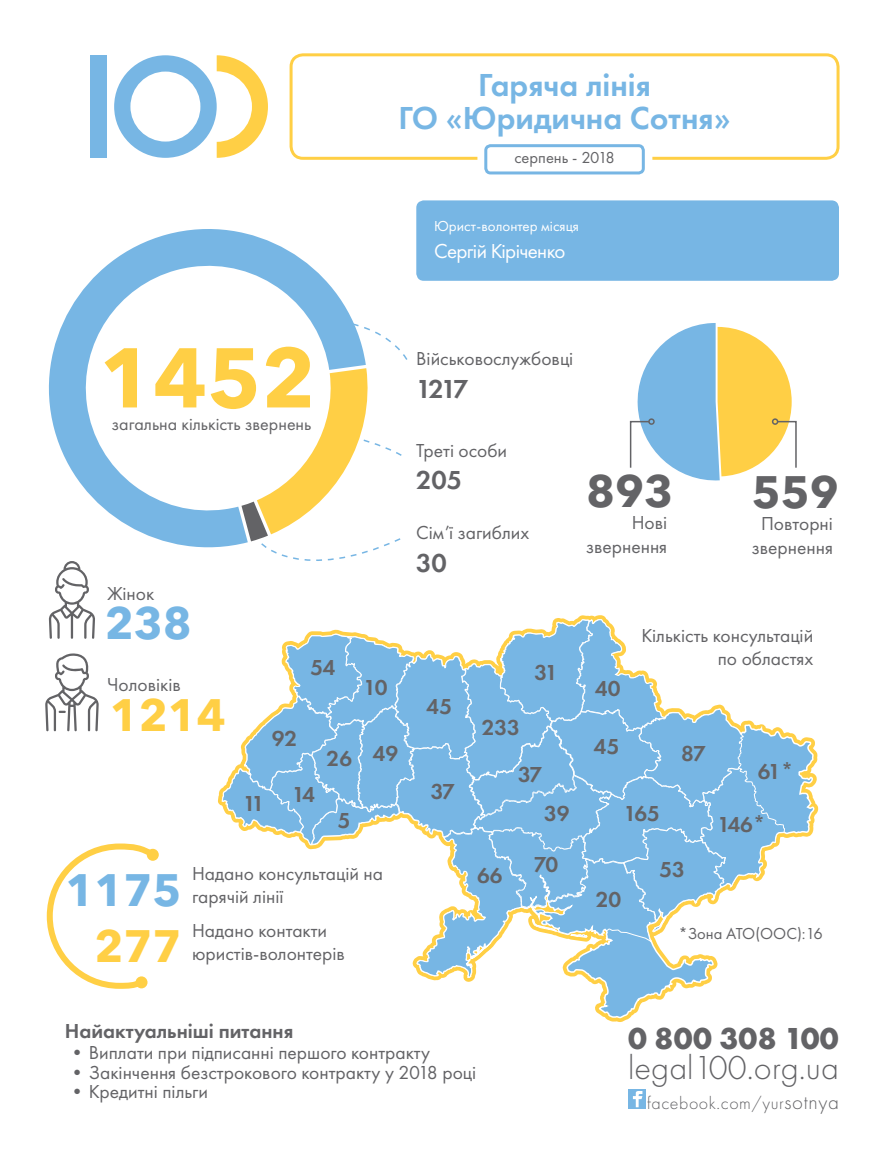
<style>
.page{position:relative;width:893px;height:1170px;background:#fff}
.page>*{position:absolute;margin:0;border:0;box-sizing:border-box;transform-origin:0 0}
.t1{font:700 83.7px "Avenir Next Cyr W00";color:#ffcf45}
.t2{font:700 45px "Avenir Next Cyr W00";color:#77b6e4}
.t3{font:700 45px "Avenir Next Cyr W00";color:#ffcf45}
.t4{font:700 45px "Avenir Next Cyr W00";color:#636366}
.t5{font:300 34.5px "Futura PT";letter-spacing:.005em;color:#636366}
.t6{font:600 33px "Futura PT";color:#77b6e4}
.t7{font:700 31.5px "Futura New";letter-spacing:.01em;color:#636366}
.t8{font:600 27px "Futura PT";letter-spacing:-.05em;color:#636366}
.t9{font:600 22.5px "Futura PT";letter-spacing:-.005em;color:#636366}
.t10{font:600 21px "Futura PT";color:#636366}
.t11{font:21px "Futura New";letter-spacing:-.03em;color:#fff}
.t12{font:19.5px/23.4px "Futura New";color:#636366}
.t13{font:18px "Futura New";color:#636366}
.t14{font:300 18px "Futura PT";letter-spacing:.03em;color:#636366}
.t15{font:16.5px "Futura New";color:#636366}
.t16{font:15px "Futura New";color:#fff}
.s1{font-size:21px}
</style>
<div class="page">
<div style="left:416px;top:200px;width:423px;height:81px;background:#77b6e4;border-radius:8px"></div>
<div style="left:290px;top:53px;width:549px;height:107px;border:3px solid #ffcf45;border-radius:12px"></div>
<svg style="left:366px;top:327px;width:42px;height:33px"></svg>
<div style="left:484px;top:144px;width:161px;height:30px;border:3px solid #77b6e4;border-radius:5px"></div>
<svg style="left:48px;top:229px;width:318px;height:319px"></svg>
<svg style="left:241px;top:368px;width:161px;height:193px"></svg>
<svg style="left:221px;top:732px;width:594px;height:287px"></svg>
<svg style="left:222px;top:617px;width:563px;height:363px"></svg>
<div style="left:628px;top:1090px;width:18px;height:19px;background:#77b6e4"></div>
<svg style="left:633px;top:1091px;width:9px;height:16px"></svg>
<div style="left:91px;top:55px;width:16px;height:103px;background:#77b6e4"></div>
<svg style="left:114px;top:55px;width:154px;height:103px"></svg>
<svg style="left:629px;top:323px;width:168px;height:158px"></svg>
<div style="left:772px;top:418px;width:6px;height:7px;border:2px solid #636366;border-radius:50%"></div>
<svg style="left:46px;top:843px;width:113px;height:146px"></svg>
<div style="left:147px;top:849px;width:12px;height:12px;background:#ffcf45;border-radius:50%"></div>
<div style="left:136px;top:976px;width:12px;height:12px;background:#ffcf45;border-radius:50%"></div>
<svg style="left:49px;top:561px;width:46px;height:78px"></svg>
<svg style="left:45px;top:653px;width:54px;height:78px"></svg>
<p class="t6" style="left:478px;top:64px;width:174px">Гаряча лінія</p>
<p class="t6" style="left:398px;top:97px;width:334px">ГО «Юридична Сотня»</p>
<p class="t15" style="left:514px;top:148px;width:102px">серпень - 2018</p>
<p class="t16" style="left:434px;top:217px;width:146px">Юрист-волонтер місяця</p>
<p class="t11" style="left:434px;top:239px;width:133px">Сергій Кіріченко</p>
<p class="t1" style="left:99px;top:327px;width:218px">1452</p>
<p class="t13" style="left:112px;top:414px;width:201px">загальна кількість звернень</p>
<p class="t12" style="left:107px;top:582px;width:49px">Жінок</p>
<p class="t2" style="left:105px;top:595px;width:89px">238</p>
<p class="t12" style="left:107px;top:673px;width:75px">Чоловіків</p>
<p class="t3" style="left:110px;top:688px;width:118px">1214</p>
<p class="t9" style="left:310px;top:653px;width:26px">54</p>
<p class="t9" style="left:272px;top:724px;width:27px">92</p>
<p class="t9" style="left:243px;top:789px;width:23px">11</p>
<p class="t9" style="left:292px;top:780px;width:24px">14</p>
<p class="t9" style="left:327px;top:744px;width:27px">26</p>
<p class="t9" style="left:338px;top:806px;width:14px">5</p>
<p class="t9" style="left:364px;top:673px;width:25px">10</p>
<p class="t9" style="left:373px;top:739px;width:27px">49</p>
<p class="t2" style="left:65px;top:863px;width:118px">1175</p>
<p class="t3" style="left:94px;top:918px;width:89px">277</p>
<p class="t12" style="left:192px;top:862px;width:193px">Надано консультацій на гарячій лінії</p>
<p class="t12" style="left:192px;top:919px;width:154px">Надано контакти юристів-волонтерів</p>
<p class="t12" style="left:416px;top:347px;width:159px">Військовослужбовці</p>
<p class="t8" style="left:416px;top:372px;width:54px">1217</p>
<p class="t12" style="left:416px;top:438px;width:92px">Треті особи</p>
<p class="t8" style="left:416px;top:463px;width:48px">205</p>
<p class="t12" style="left:416px;top:521px;width:115px">Сім’ї загиблих</p>
<p class="t8" style="left:416px;top:546px;width:32px">30</p>
<p class="t4" style="left:586px;top:463px;width:89px">893</p>
<p class="t12" style="left:632px;top:511px;width:37px">Нові</p>
<p class="t12" style="left:586px;top:535px;width:83px">звернення</p>
<p class="t4" style="left:752px;top:464px;width:89px">559</p>
<p class="t12" style="left:761px;top:512px;width:73px">Повторні</p>
<p class="t12" style="left:751px;top:535px;width:83px">звернення</p>
<p class="t9" style="left:426px;top:693px;width:28px">45</p>
<p class="t9" style="left:431px;top:778px;width:26px">37</p>
<p class="t9" style="left:482px;top:713px;width:40px">233</p>
<p class="t9" style="left:534px;top:659px;width:25px">31</p>
<p class="t9" style="left:518px;top:761px;width:26px">37</p>
<p class="t9" style="left:544px;top:800px;width:27px">39</p>
<p class="t9" style="left:595px;top:674px;width:27px">40</p>
<p class="t12" style="left:641px;top:623px;width:173px;text-align:right">Кількість консультацій по областях</p>
<p class="t9" style="left:593px;top:733px;width:28px">45</p>
<p class="t9" style="left:624px;top:800px;width:38px">165</p>
<p class="t9" style="left:681px;top:739px;width:26px">87</p>
<p class="t9" style="left:758px;top:757px;width:38px">61*</p>
<p class="t9" style="left:717px;top:811px;width:50px">146*</p>
<p class="t9" style="left:477px;top:861px;width:27px">66</p>
<p class="t9" style="left:534px;top:850px;width:26px">70</p>
<p class="t9" style="left:659px;top:856px;width:27px">53</p>
<p class="t9" style="left:596px;top:886px;width:27px">20</p>
<p class="t15" style="left:678px;top:924px;width:146px">*Зона АТО(ООС):16</p>
<p class="t10" style="left:65px;top:1018px;width:230px">Найактуальніші питання</p>
<p class="t12" style="left:68px;top:1041px;width:364px">•Виплати при підписанні першого контракту</p>
<p class="t12" style="left:68px;top:1061px;width:410px">•Закінчення безстрокового контракту у 2018 році</p>
<p class="t12" style="left:68px;top:1080px;width:142px">•Кредитні пільги</p>
<p class="t7" style="left:628px;top:1018px;width:212px">0 800 308 100</p>
<p class="t5" style="left:628px;top:1048px;width:212px">legal100.org.ua</p>
<p class="t14" style="left:647px;top:1092px;width:193px">facebook.com/yur<span class="s1">sotnya</span></p>
</div>
